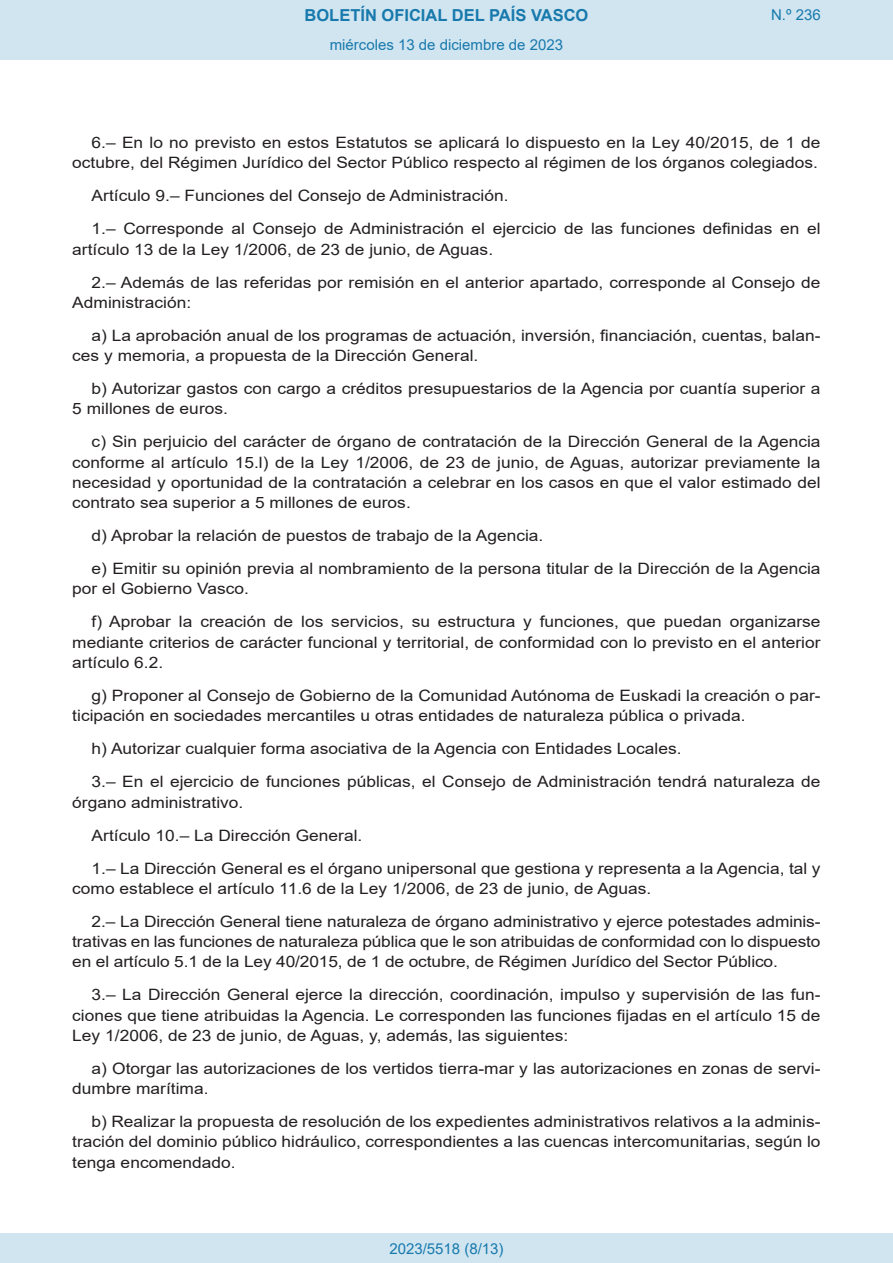
<style>
.page{position:relative;width:893px;height:1263px;background:#fff}
.page>*{position:absolute;margin:0;border:0;box-sizing:border-box;transform-origin:0 0}
.t1{font:700 16.5px "Arial";color:#1879ad}
.BOPVDetalle{font:15.6px/20.2px "Arial";color:#231f20;scale:1.11 1}
.Paginacion_Centro{font:15px "Arial";color:#1879ad}
</style>
<div class="page">
<div style="left:0;top:0;width:893px;height:60px;background:#d0e5f0"></div>
<div style="left:0;top:1233px;width:893px;height:30px;background:#d0e5f0"></div>
<p class="t1" style="left:305px;top:3px;width:285px">BOLETÍN OFICIAL DEL PAÍS VASCO</p>
<p class="Paginacion_Centro" style="left:330px;top:35px;width:235px">miércoles 13 de diciembre de 2023</p>
<p class="Paginacion_Centro" style="left:771px;top:5px;width:51px">N.º 236</p>
<p class="BOPVDetalle" style="left:72px;top:132px;width:676px;text-align:right">6.– En lo no previsto en estos Estatutos se aplicará lo dispuesto en la Ley 40/2015, de 1 de octubre, del Régimen Jurídico del Sector Público respecto al régimen de los órganos colegiados.</p>
<p class="BOPVDetalle" style="left:92px;top:186px;width:377px">Artículo 9.– Funciones del Consejo de Administración.</p>
<p class="BOPVDetalle" style="left:72px;top:219px;width:676px;text-indent:19px">1.– Corresponde al Consejo de Administración el ejercicio de las funciones definidas en el artículo 13 de la Ley 1/2006, de 23 de junio, de Aguas.</p>
<p class="BOPVDetalle" style="left:72px;top:272px;width:676px;text-indent:19px">2.– Además de las referidas por remisión en el anterior apartado, corresponde al Consejo de<br>Administración:</p>
<p class="BOPVDetalle" style="left:72px;top:325px;width:676px;text-indent:19px">a) La aprobación anual de los programas de actuación, inversión, financiación, cuentas, balan&shy;ces y memoria, a propuesta de la Dirección General.</p>
<p class="BOPVDetalle" style="left:72px;top:378px;width:676px;text-indent:19px">b) Autorizar gastos con cargo a créditos presupuestarios de la Agencia por cuantía superior a<br>5 millones de euros.</p>
<p class="BOPVDetalle" style="left:72px;top:432px;width:676px;text-align:justify;text-indent:19px">c) Sin perjuicio del carácter de órgano de contratación de la Dirección General de la Agencia conforme al artículo 15.l) de la Ley 1/2006, de 23 de junio, de Aguas, autorizar previamente la necesidad y oportunidad de la contratación a celebrar en los casos en que el valor estimado del contrato sea superior a 5 millones de euros.</p>
<p class="BOPVDetalle" style="left:92px;top:525px;width:408px">d) Aprobar la relación de puestos de trabajo de la Agencia.</p>
<p class="BOPVDetalle" style="left:72px;top:558px;width:676px;text-indent:19px">e) Emitir su opinión previa al nombramiento de la persona titular de la Dirección de la Agencia por el Gobierno Vasco.</p>
<p class="BOPVDetalle" style="left:72px;top:612px;width:676px;text-align:justify;text-indent:19px">f) Aprobar la creación de los servicios, su estructura y funciones, que puedan organizarse mediante criterios de carácter funcional y territorial, de conformidad con lo previsto en el anterior artículo 6.2.</p>
<p class="BOPVDetalle" style="left:72px;top:685px;width:676px;text-indent:19px">g) Proponer al Consejo de Gobierno de la Comunidad Autónoma de Euskadi la creación o par&shy;ticipación en sociedades mercantiles u otras entidades de naturaleza pública o privada.</p>
<p class="BOPVDetalle" style="left:92px;top:738px;width:533px">h) Autorizar cualquier forma asociativa de la Agencia con Entidades Locales.</p>
<p class="BOPVDetalle" style="left:72px;top:771px;width:676px;text-indent:19px">3.– En el ejercicio de funciones públicas, el Consejo de Administración tendrá naturaleza de órgano administrativo.</p>
<p class="BOPVDetalle" style="left:92px;top:825px;width:245px">Artículo 10.– La Dirección General.</p>
<p class="BOPVDetalle" style="left:72px;top:858px;width:676px;text-indent:19px">1.– La Dirección General es el órgano unipersonal que gestiona y representa a la Agencia, tal y como establece el artículo 11.6 de la Ley 1/2006, de 23 de junio, de Aguas.</p>
<p class="BOPVDetalle" style="left:72px;top:911px;width:676px;text-align:justify;text-indent:19px">2.– La Dirección General tiene naturaleza de órgano administrativo y ejerce potestades adminis&shy;trativas en las funciones de naturaleza pública que le son atribuidas de conformidad con lo dispuesto en el artículo 5.1 de la Ley 40/2015, de 1 de octubre, de Régimen Jurídico del Sector Público.</p>
<p class="BOPVDetalle" style="left:72px;top:984px;width:676px;text-align:justify;text-indent:19px">3.– La Dirección General ejerce la dirección, coordinación, impulso y supervisión de las fun&shy;ciones que tiene atribuidas la Agencia. Le corresponden las funciones fijadas en el artículo 15 de Ley 1/2006, de 23 de junio, de Aguas, y, además, las siguientes:</p>
<p class="BOPVDetalle" style="left:72px;top:1058px;width:676px;text-indent:19px">a) Otorgar las autorizaciones de los vertidos tierra-mar y las autorizaciones en zonas de servi&shy;dumbre marítima.</p>
<p class="BOPVDetalle" style="left:72px;top:1111px;width:676px;text-align:justify;text-indent:19px">b) Realizar la propuesta de resolución de los expedientes administrativos relativos a la adminis&shy;tración del dominio público hidráulico, correspondientes a las cuencas intercomunitarias, según lo tenga encomendado.</p>
<p class="Paginacion_Centro" style="left:389px;top:1238px;width:116px">2023/5518 (8/13)</p>
</div>
